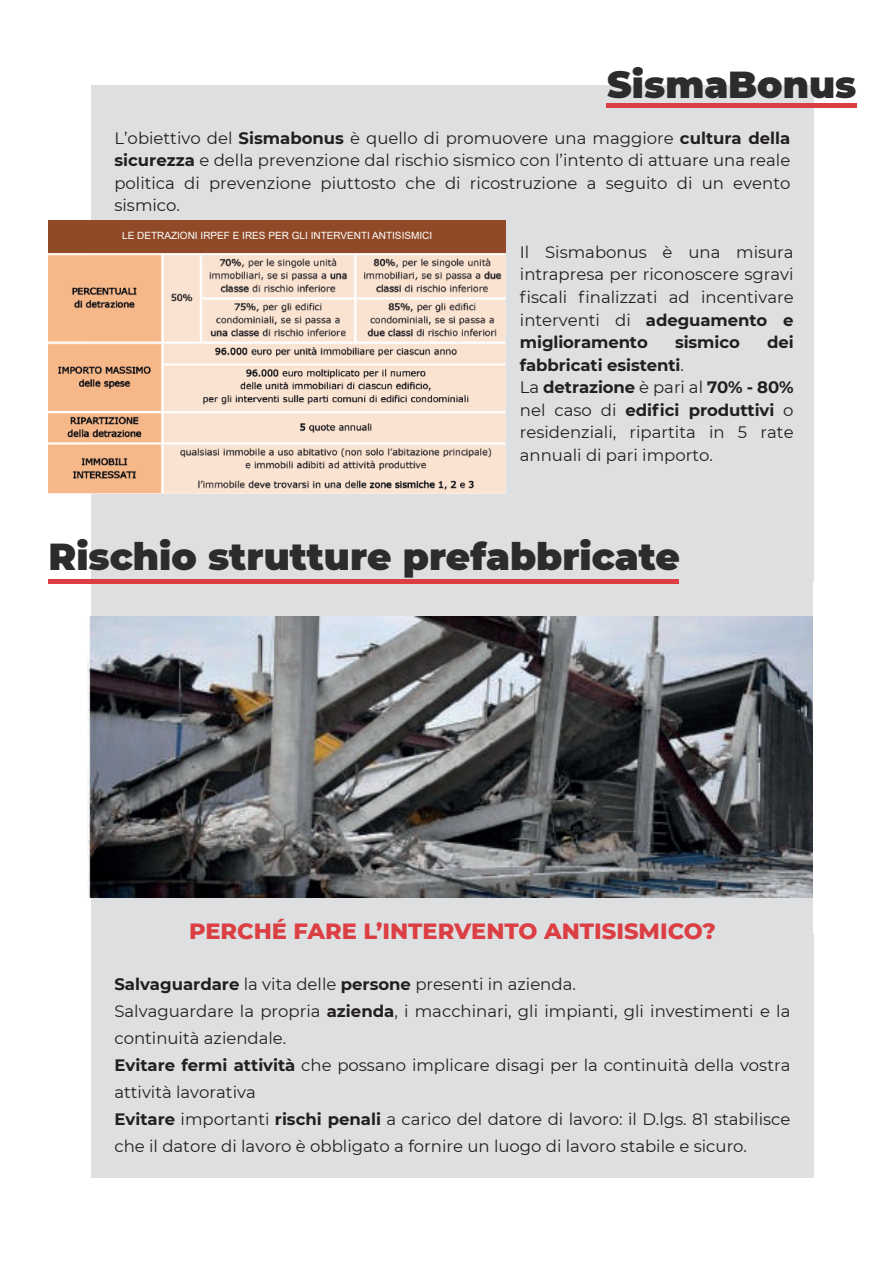
<style>
.page{position:relative;width:893px;height:1263px;background:#fff}
.page>*{position:absolute;margin:0;border:0;box-sizing:border-box;transform-origin:0 0}
.t1{font:900 37.5px "Montserrat";color:#2c2c2f}
.t2{font:800 22.5px "Montserrat";color:#db3e43}
.t3{font:16.5px/22.5px "Montserrat";color:#231f20}
.t4{font:700 16.5px "Montserrat";letter-spacing:-.005em;color:#231f20}
.t5{font:10.05px "Arial";color:#fff}
.s1{font-weight:700}
</style>
<div class="page">
<div style="left:91px;top:85px;width:723px;height:1093px;background:#dedfe1"></div>
<div style="left:606px;top:103px;width:250px;height:5px;background:#db3e43"></div>
<img style="left:88px;top:616px;width:726px;height:281px">
<img style="left:48px;top:253px;width:458px;height:240px">
<div style="left:48px;top:221px;width:458px;height:32px;background:#904a28"></div>
<hr style="left:48px;top:580px;width:631px;height:4px;background:#db3e43">
<h1 class="t1" style="left:607px;top:56px;width:251px">SismaBonus</h1>
<p class="t3" style="left:114px;top:126px;width:677px;text-align:justify">L’obiettivo del <span class="s1">Sismabonus</span> è quello di promuovere una maggiore <span class="s1">cultura della sicurezza</span> e della prevenzione dal rischio sismico con l’intento di attuare una reale politica di prevenzione piuttosto che di ricostruzione a seguito di un evento sismico.</p>
<p class="t5" style="left:122px;top:229px;width:312px">LE DETRAZIONI IRPEF E IRES PER GLI INTERVENTI ANTISISMICI</p>
<p class="t3" style="left:520px;top:240px;width:275px;text-align:justify">Il Sismabonus è una misura intrapresa per riconoscere sgravi fiscali finalizzati ad incentivare interventi di <span class="s1">adeguamento e miglioramento</span></p>
<p class="t4" style="left:675px;top:330px;width:66px">sismico</p>
<p class="t4" style="left:767px;top:330px;width:28px">dei</p>
<p class="t3" style="left:520px;top:353px;width:275px"><span class="s1">fabbricati esistenti</span>.<br>La <span class="s1">detrazione</span> è pari al <span class="s1">70% - 80% </span>nel caso di <span class="s1">edifici produttivi</span> o residenziali, ripartita in 5 rate annuali di pari importo.</p>
<h1 class="t1" style="left:48px;top:528px;width:633px">Rischio strutture prefabbricate</h1>
<h2 class="t2" style="left:189px;top:914px;width:528px">PERCHÉ FARE L’INTERVENTO ANTISISMICO?</h2>
<p class="t3" style="left:114px;top:970px;width:677px;line-height:27px"><span class="s1">Salvaguardare</span> la vita delle <span class="s1">persone</span> presenti in azienda.<br>Salvaguardare la propria <span class="s1">azienda</span>, i macchinari, gli impianti, gli investimenti e la continuità aziendale.<br><span class="s1">Evitare fermi attività</span> che possano implicare disagi per la continuità della vostra attività lavorativa<br><span class="s1">Evitare</span> importanti <span class="s1">rischi penali</span> a carico del datore di lavoro: il D.lgs. 81 stabilisce che il datore di lavoro è obbligato a fornire un luogo di lavoro stabile e sicuro.</p>
</div>
